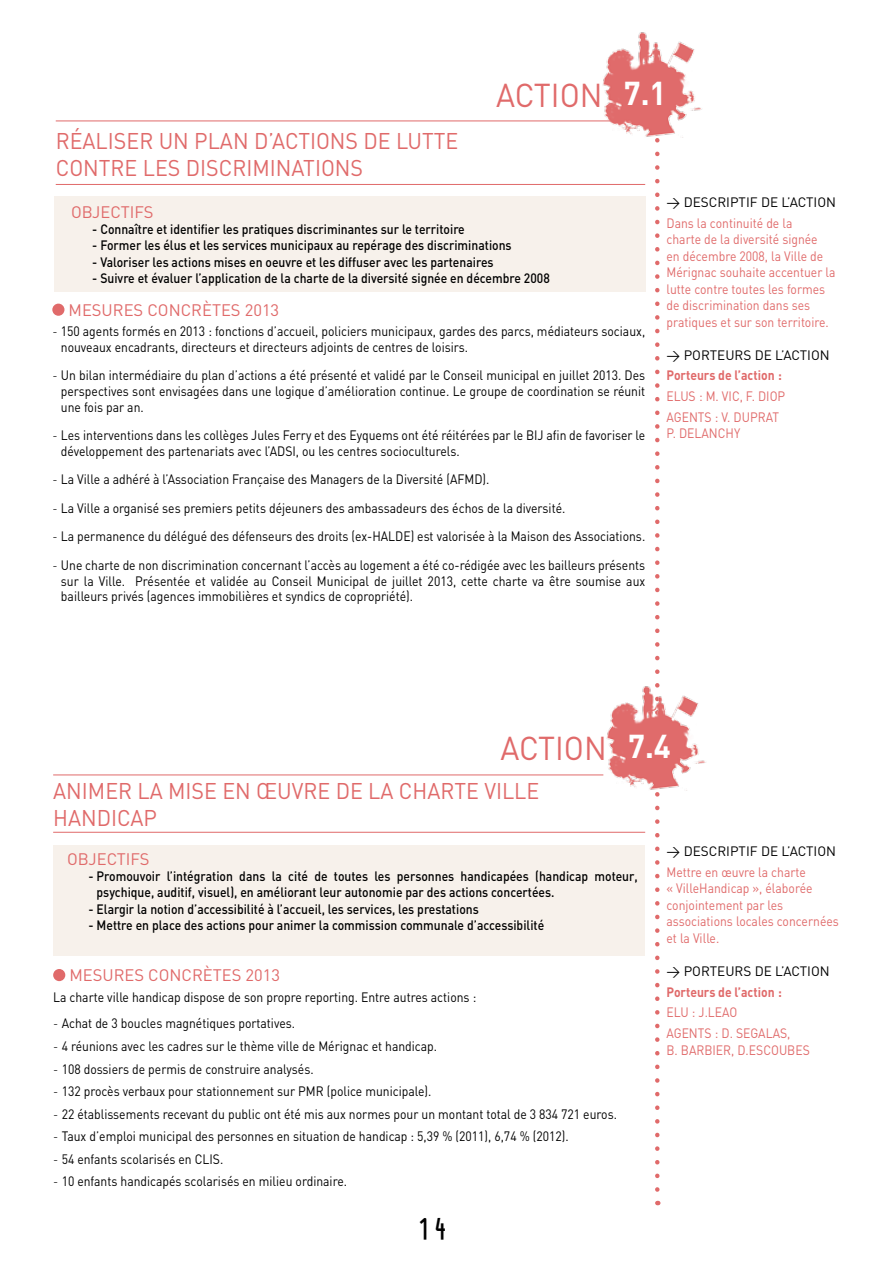
<style>
.page{position:relative;width:893px;height:1263px;background:#fff}
.page>*{position:absolute;margin:0;border:0;box-sizing:border-box;transform-origin:0 0}
.t1{font:32.7px "DIN";color:#e06a6a;scale:.95 1}
.t2{font:700 32.7px "DIN";color:#fff;scale:.95 1}
.t3{font:28.95px "Pixochrome";color:#000}
.t4{font:22.5px "DIN";color:#e06a6a;scale:.95 1}
.t5{font:16.5px "DIN";color:#e06a6a}
.t6{font:13.5px/15.8px "DIN";color:#000;scale:.9 1}
.t7{font:500 13.5px/16.2px "DIN";color:#000;scale:.9 1}
.t8{font:13.5px/16.5px "DIN";color:#e06a6a;scale:.9 1}
.t9{font:13.5px "DIN";color:#000}
.t10{font:700 13.5px "DIN";color:#e06a6a;scale:.9 1}
.s1{font-weight:300}
</style>
<div class="page">
<svg style="left:655px;top:138px;width:5px;height:1051px"></svg>
<img style="left:594px;top:32px;width:108px;height:106px">
<div style="left:54px;top:196px;width:591px;height:95px;background:#f7f1eb"></div>
<div style="left:52px;top:304px;width:12px;height:12px;background:#e06a6a;border-radius:50%"></div>
<hr style="left:56px;top:121px;width:564px;height:1px;background:#e06a6a">
<hr style="left:56px;top:184px;width:589px;height:1px;background:#e06a6a">
<img style="left:598px;top:676px;width:108px;height:115px">
<div style="left:53px;top:845px;width:592px;height:110px;background:#f7f1eb"></div>
<div style="left:53px;top:969px;width:12px;height:12px;background:#e06a6a;border-radius:50%"></div>
<hr style="left:53px;top:775px;width:550px;height:1px;background:#e06a6a">
<hr style="left:53px;top:832px;width:592px;height:1px;background:#e06a6a">
<h3 class="t4" style="left:56px;top:127px;width:28px">Réaliserunpland</h3>
<h3 class="t4" style="left:268px;top:127px;width:17px">’actionsdelutte</h3>
<h3 class="t4" style="left:56px;top:154px;width:14px">contrelesdiscriminations</h3>
<h1 class="t1" style="left:496px;top:75px;width:36px">Action</h1>
<h1 class="t2" style="left:624px;top:72px;width:46px">7.1</h1>
<p class="t5" style="left:71px;top:202px;width:21px">Objectifs</p>
<p class="t7" style="left:92px;top:221px;width:415px">- Connaître et identifier les pratiques discriminantes sur le territoire</p>
<p class="t7" style="left:92px;top:237px;width:467px">- Former les élus et les services municipaux au repérage des discriminations</p>
<p class="t7" style="left:92px;top:253px;width:447px">- Valoriser les actions mises en oeuvre et les diffuser avec les partenaires</p>
<p class="t7" style="left:92px;top:269px;width:510px">- Suivre et évaluer l’application de la charte de la diversité signée en décembre 2008</p>
<p class="t5" style="left:69px;top:299px;width:25px">Mesuresconcr</p>
<p class="t5" style="left:202px;top:299px;width:18px">ètes</p>
<p class="t5" style="left:245px;top:299px;width:36px">2013</p>
<p class="t6" style="left:61px;top:323px;width:651px;text-indent:-9px"><span class="s1">-</span> 150 agents formés en 2013 : fonctions d’accueil, policiers municipaux, gardes des parcs, médiateurs sociaux, nouveaux encadrants, directeurs et directeurs adjoints de centres de loisirs.</p>
<p class="t6" style="left:61px;top:367px;width:651px;text-align:justify;text-indent:-9px"><span class="s1">-</span> Un bilan intermédiaire du plan d’actions a été présenté et validé par le Conseil municipal en juillet 2013. Des perspectives sont envisagées dans une logique d’amélioration continue. Le groupe de coordination se réunit une fois par an.</p>
<p class="t6" style="left:61px;top:427px;width:651px;text-indent:-8px"><span class="s1">-</span> Les interventions dans les collèges Jules Ferry et des Eyquems ont été réitérées par le BIJ afin de favoriser le développement des partenariats avec l’ADSI, ou les centres socioculturels.</p>
<p class="t6" style="left:52px;top:471px;width:485px"><span class="s1">-</span> La Ville a adhéré à l’Association Française des Managers de la Diversité (AFMD).</p>
<p class="t6" style="left:52px;top:500px;width:569px"><span class="s1">-</span> La Ville a organisé ses premiers petits déjeuners des ambassadeurs des échos de la diversité.</p>
<p class="t6" style="left:52px;top:528px;width:658px"><span class="s1">-</span> La permanence du délégué des défenseurs des droits (ex-HALDE) est valorisée à la Maison des Associations.</p>
<p class="t6" style="left:61px;top:557px;width:651px;text-align:justify;text-indent:-9px"><span class="s1">-</span> Une charte de non discrimination concernant l’accès au logement a été co-rédigée avec les bailleurs présents sur la Ville. Présentée et validée au Conseil Municipal de juillet 2013, cette charte va être soumise aux bailleurs privés (agences immobilières et syndics de copropriété).</p>
<p class="t9" style="left:666px;top:194px;width:35px">&gt; Descriptifdel</p>
<p class="t9" style="left:787px;top:194px;width:11px">’action</p>
<p class="t8" style="left:666px;top:214px;width:189px">Dans la continuité de la<br>charte de la diversité signée<br>en décembre 2008, la Ville de<br>Mérignac souhaite accentuer la lutte contre toutes les formes de discrimination dans ses pratiques et sur son territoire.</p>
<p class="t9" style="left:666px;top:346px;width:35px">&gt; Porteursdel</p>
<p class="t9" style="left:781px;top:346px;width:11px">’action</p>
<p class="t10" style="left:666px;top:367px;width:130px">Porteurs de l’action :</p>
<p class="t8" style="left:666px;top:386px;width:133px;line-height:20.7px">EluS : M. VIC, F. DIOP<br>Agents</p>
<p class="t8" style="left:666px;top:408px;width:127px;text-indent:48px">: V. DUPRAT<br>P. DELANCHY</p>
<h1 class="t1" style="left:500px;top:728px;width:36px">Action</h1>
<h1 class="t2" style="left:628px;top:725px;width:46px">7.4</h1>
<h3 class="t4" style="left:53px;top:777px;width:27px">Animerlamiseenœuvredela</h3>
<h3 class="t4" style="left:399px;top:777px;width:27px">Charte</h3>
<h3 class="t4" style="left:484px;top:777px;width:22px">Ville</h3>
<h3 class="t4" style="left:53px;top:804px;width:15px">handicap</h3>
<p class="t5" style="left:67px;top:849px;width:21px">Objectifs</p>
<p class="t7" style="left:97px;top:868px;width:603px;text-indent:-8px">- Promouvoir l’intégration dans la cité de toutes les personnes handicapées (handicap moteur, psychique, auditif, visuel), en améliorant leur autonomie par des actions concertées.</p>
<p class="t7" style="left:88px;top:900px;width:435px">- Elargir la notion d’accessibilité à l’accueil, les services, les prestations</p>
<p class="t7" style="left:88px;top:916px;width:508px">- Mettre en place des actions pour animer la commission communale d’accessibilité</p>
<p class="t5" style="left:69px;top:965px;width:25px">Mesuresconcr</p>
<p class="t5" style="left:203px;top:965px;width:18px">ètes</p>
<p class="t5" style="left:246px;top:965px;width:36px">2013</p>
<p class="t6" style="left:53px;top:988px;width:472px">La charte ville handicap dispose de son propre reporting. Entre autres actions :</p>
<p class="t6" style="left:53px;top:1015px;width:268px"><span class="s1">-</span> Achat de 3 boucles magnétiques portatives.</p>
<p class="t6" style="left:53px;top:1038px;width:426px"><span class="s1">-</span> 4 réunions avec les cadres sur le thème ville de Mérignac et handicap.</p>
<p class="t6" style="left:53px;top:1060px;width:289px"><span class="s1">-</span> 108 dossiers de permis de construire analysés.</p>
<p class="t6" style="left:53px;top:1083px;width:419px"><span class="s1">-</span> 132 procès verbaux pour stationnement sur PMR (police municipale).</p>
<p class="t6" style="left:53px;top:1106px;width:626px"><span class="s1">-</span> 22 établissements recevant du public ont été mis aux normes pour un montant total de 3 834 721 euros.</p>
<p class="t6" style="left:53px;top:1128px;width:572px"><span class="s1">-</span> Taux d’emploi municipal des personnes en situation de handicap : 5,39 % (2011), 6,74 % (2012).</p>
<p class="t6" style="left:53px;top:1151px;width:188px"><span class="s1">-</span> 54 enfants scolarisés en CLIS.</p>
<p class="t6" style="left:53px;top:1173px;width:326px"><span class="s1">-</span> 10 enfants handicapés scolarisés en milieu ordinaire.</p>
<h2 class="t3" style="left:414px;top:1217px;width:36px">14</h2>
<p class="t9" style="left:666px;top:843px;width:35px">&gt; Descriptifdel</p>
<p class="t9" style="left:787px;top:843px;width:11px">’action</p>
<p class="t8" style="left:666px;top:863px;width:193px">Mettre en œuvre la charte<br>« VilleHandicap », élaborée conjointement par les associations locales concernées et la Ville.</p>
<p class="t9" style="left:666px;top:962px;width:35px">&gt; Porteursdel</p>
<p class="t9" style="left:781px;top:962px;width:11px">’action</p>
<p class="t10" style="left:666px;top:983px;width:130px">Porteurs de l’action :</p>
<p class="t8" style="left:666px;top:1002px;width:80px;line-height:20.7px">Elu : J.LEAO<br>Agents</p>
<p class="t8" style="left:666px;top:1025px;width:161px;text-indent:48px">: D. SEGALAS,<br>B. BARBIER, D. ESCOUBES</p>
</div>
